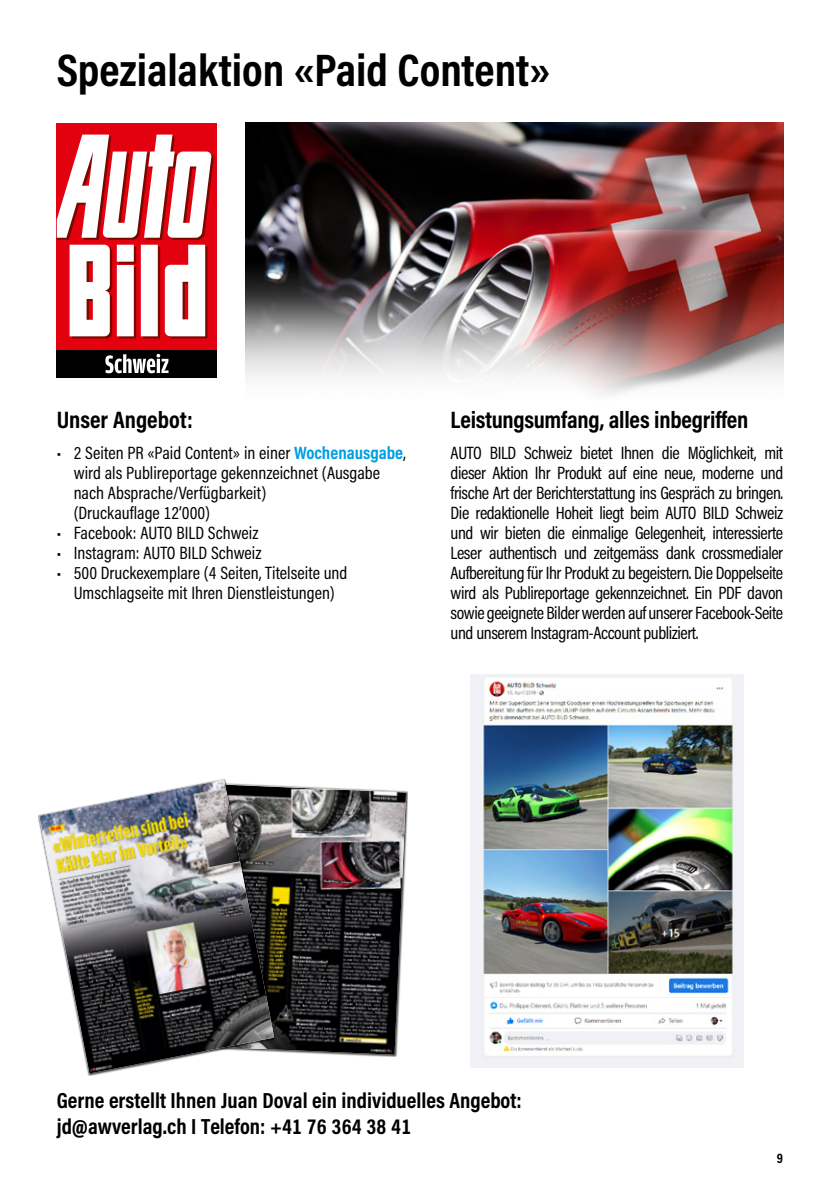
<style>
.page{position:relative;width:840px;height:1191px;background:#fff}
.page>*{position:absolute;margin:0;border:0;box-sizing:border-box;transform-origin:0 0}
.t1{font:700 46px "Acumin Pro Cond";color:#000}
.t2{font:700 24px "Acumin Pro Cond";letter-spacing:-.01em;color:#000}
.t3{font:700 22px/26.4px "Acumin Pro Cond";color:#000}
.t4{font:18px/20px "Acumin Pro Cond";color:#000}
.t5{font:700 14px "Acumin Pro Cond";color:#000}
.s1{font-weight:700;color:#009ee3}
</style>
<div class="page">
<img style="left:245px;top:123px;width:537px;height:272px">
<div style="left:57px;top:349px;width:160px;height:28px;background:#000"></div>
<div style="left:57px;top:123px;width:160px;height:227px;background:#e3000f"></div>
<svg style="left:57px;top:135px;width:157px;height:203px"></svg>
<svg style="left:105px;top:354px;width:63px;height:19px"></svg>
<img style="left:470px;top:674px;width:273px;height:393px">
<svg style="left:276px;top:785px;width:130px;height:269px;background:#4c4847"></svg>
<div style="left:38px;top:778px;width:238px;height:297px;background:#000;opacity:.75"></div>
<img style="left:39px;top:779px;width:235px;height:294px">
<h1 class="t1" style="left:57px;top:40px;width:495px">Spezialaktion «Paid Content»</h1>
<h2 class="t2" style="left:57px;top:404px;width:137px">Unser Angebot:</h2>
<p class="t4" style="left:74px;top:443px;width:333px;text-indent:-17px">• 2 Seiten PR «Paid Content» in einer <span class="s1">Wochenausgabe</span>, wird als Publireportage gekennzeichnet (Ausgabe nach Absprache/Verfügbarkeit)<br>(Druckauflage 12’000)</p>
<p class="t4" style="left:57px;top:523px;width:203px">• Facebook: AUTO BILD Schweiz</p>
<p class="t4" style="left:57px;top:543px;width:206px">• Instagram: AUTO BILD Schweiz</p>
<p class="t4" style="left:57px;top:563px;width:292px;text-align:center">• 500 Druckexemplare (4 Seiten, Titelseite und<br>Umschlagseite mit Ihren Dienstleistungen)</p>
<h2 class="t2" style="left:450px;top:404px;width:299px">Leistungsumfang, alles inbegriffen</h2>
<p class="t4" style="left:450px;top:443px;width:334px;text-align:justify">AUTO BILD Schweiz bietet Ihnen die Möglichkeit, mit dieser Aktion Ihr Produkt auf eine neue, moderne und frische Art der Berichterstattung ins Gespräch zu bringen.<br>Die redaktionelle Hoheit liegt beim AUTO BILD Schweiz und wir bieten die einmalige Gelegenheit, interessierte Leser authentisch und zeitgemäss dank crossmedialer Aufbereitung für Ihr Produkt zu begeistern. Die Doppelseite wird als Publireportage gekennzeichnet. Ein PDF davon sowie geeignete Bilder werden auf unserer Facebook-Seite und unserem Instagram-Account publiziert.</p>
<p class="t3" style="left:57px;top:1086px;width:466px">Gerne erstellt Ihnen Juan Doval ein individuelles Angebot: jd@awverlag.ch I Telefon: +41 76 364 38 41</p>
<p class="t5" style="left:776px;top:1148px;width:8px">9</p>
</div>
